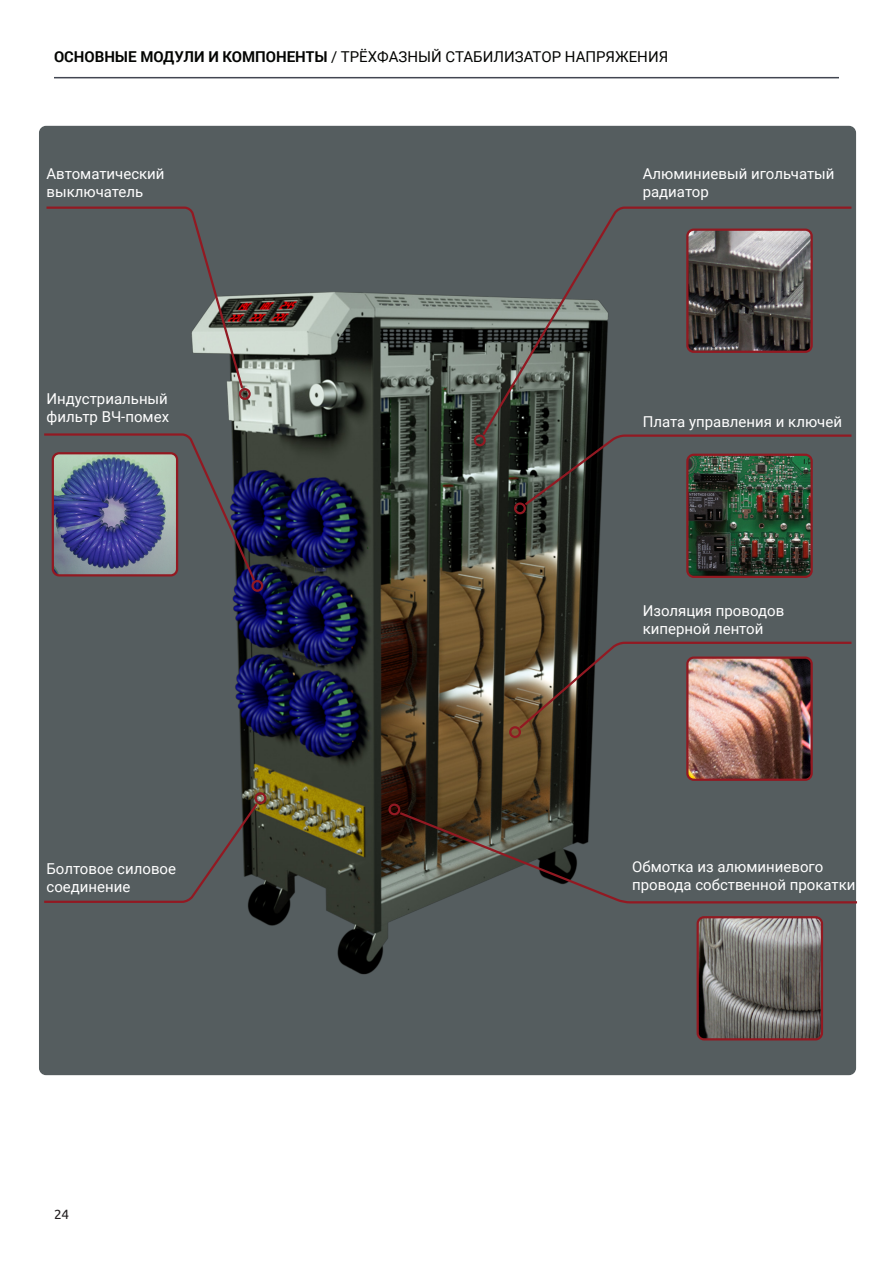
<style>
.page{position:relative;width:893px;height:1263px;background:#fff}
.page>*{position:absolute;margin:0;border:0;box-sizing:border-box;transform-origin:0 0}
.t1{font:15px "Roboto";color:#fff}
.t2{font:15px "Roboto";color:#040503}
.t3{font:13.5px "Ubuntu";color:#231f20}
.s1{font-weight:700}
</style>
<div class="page">
<div style="left:40px;top:127px;width:815px;height:947px;background:#555d5f;border-radius:6px"></div>
<img style="left:227px;top:292px;width:374px;height:683px">
<hr style="left:54px;top:77px;width:785px;height:1px;background:#424651">
<svg style="left:480px;top:206px;width:372px;height:232px"></svg>
<svg style="left:46px;top:206px;width:199px;height:185px"></svg>
<svg style="left:44px;top:432px;width:213px;height:151px"></svg>
<svg style="left:44px;top:801px;width:216px;height:103px"></svg>
<svg style="left:522px;top:433px;width:330px;height:75px"></svg>
<svg style="left:517px;top:640px;width:335px;height:91px"></svg>
<svg style="left:397px;top:810px;width:460px;height:94px"></svg>
<img style="left:687px;top:230px;width:125px;height:122px">
<div style="left:686px;top:229px;width:127px;height:124px;border:2px solid #921921;border-radius:6px"></div>
<img style="left:687px;top:455px;width:125px;height:120px">
<div style="left:686px;top:454px;width:127px;height:124px;border:2px solid #921921;border-radius:6px"></div>
<img style="left:53px;top:453px;width:124px;height:122px">
<div style="left:52px;top:452px;width:126px;height:124px;border:2px solid #921921;border-radius:6px"></div>
<img style="left:689px;top:659px;width:121px;height:119px">
<div style="left:686px;top:656px;width:127px;height:125px;border:2px solid #921921;border-radius:6px"></div>
<div style="left:474px;top:434px;width:12px;height:12px;border:2px solid #921922;border-radius:50%"></div>
<div style="left:239px;top:388px;width:12px;height:12px;border:2px solid #921922;border-radius:50%"></div>
<div style="left:251px;top:580px;width:12px;height:12px;border:2px solid #921922;border-radius:50%"></div>
<div style="left:514px;top:502px;width:12px;height:12px;border:2px solid #921922;border-radius:50%"></div>
<div style="left:509px;top:726px;width:12px;height:12px;border:2px solid #921922;border-radius:50%"></div>
<div style="left:388px;top:803px;width:12px;height:12px;border:2px solid #921922;border-radius:50%"></div>
<div style="left:255px;top:792px;width:11px;height:12px;border:2px solid #921922;border-radius:50%"></div>
<img style="left:700px;top:919px;width:120px;height:118px">
<div style="left:697px;top:916px;width:126px;height:124px;border:2px solid #921921;border-radius:6px"></div>
<p class="t2" style="left:54px;top:46px;width:616px"><span class="s1">ОСНОВНЫЕ МОДУЛИ И КОМПОНЕНТЫ</span> / ТРЁХФАЗНЫЙ СТАБИЛИЗАТОР НАПРЯЖЕНИЯ</p>
<p class="t1" style="left:46px;top:163px;width:120px">Автоматический</p>
<p class="t1" style="left:46px;top:181px;width:98px">выключатель</p>
<p class="t1" style="left:46px;top:388px;width:123px">Индустриальный</p>
<p class="t1" style="left:46px;top:406px;width:124px">фильтр ВЧ-помех</p>
<p class="t1" style="left:46px;top:858px;width:131px">Болтовое силовое</p>
<p class="t1" style="left:46px;top:876px;width:85px">соединение</p>
<p class="t3" style="left:54px;top:1206px;width:17px">24</p>
<p class="t1" style="left:643px;top:163px;width:193px">Алюминиевый игольчатый</p>
<p class="t1" style="left:643px;top:181px;width:68px">радиатор</p>
<p class="t1" style="left:643px;top:411px;width:201px">Плата управления и ключей</p>
<p class="t1" style="left:643px;top:600px;width:143px">Изоляция проводов</p>
<p class="t1" style="left:643px;top:618px;width:122px">киперной лентой</p>
<p class="t1" style="left:632px;top:856px;width:193px">Обмотка из алюминиевого</p>
<p class="t1" style="left:632px;top:874px;width:225px">провода собственной прокатки</p>
</div>
